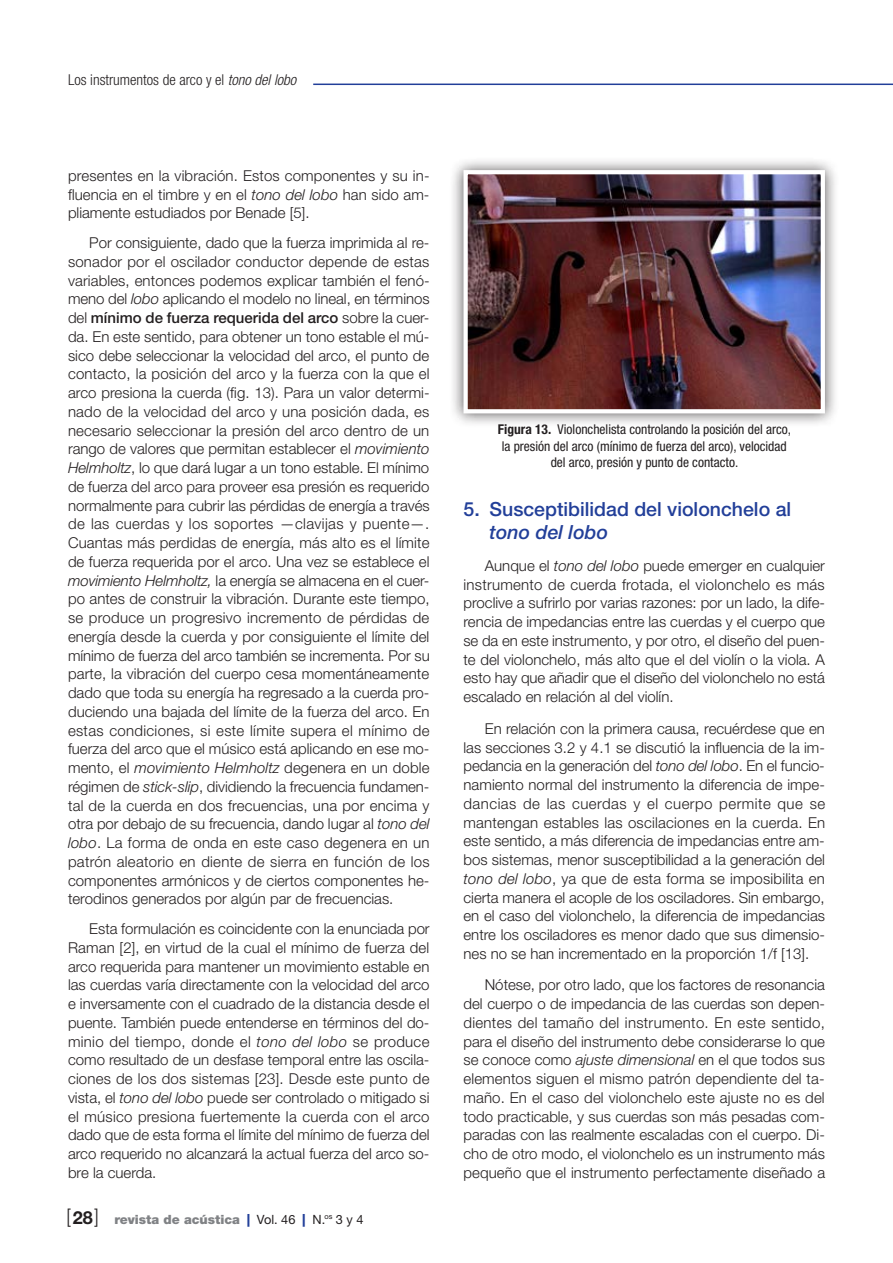
<style>
.page{position:relative;width:893px;height:1263px;background:#fff}
.page>*{position:absolute;margin:0;border:0;box-sizing:border-box;transform-origin:0 0}
.t1{font:300 19.8px "Helvetica Neue LT Std";color:#231f20;scale:.91 1}
.t2{font:500 19.5px "Helvetica Neue LT Std";color:#223f99}
.t3{font:italic 500 19.5px "Helvetica Neue LT Std";color:#223f99}
.t4{font:300 15px/18.8px "Helvetica Neue LT Std";color:#231f20;text-align:justify}
.t5{font:300 condensed 15px "Helvetica Neue LT Std";color:#231f20}
.t6{font:condensed 13.5px/16.2px "Helvetica Neue LT Std";color:#231f20;text-align:center}
.t7{font:900 12.75px "Helvetica Neue LT Std";color:#808285}
.s1{font-style:italic}
.s2{font-weight:500}
.s3{font-weight:700;font-size:18px}
.s4{color:#223f99}
.s5{font-weight:400;color:#231f20}
.s6{font-weight:700}
</style>
<div class="page">
<hr style="left:313px;top:84px;width:580px;height:1px;background:#223f99">
<div style="left:450px;top:156px;width:389px;height:272px;background:#231f20;opacity:.75"></div>
<img style="left:468px;top:175px;width:352px;height:233px">
<div style="left:463px;top:170px;width:362px;height:243px;border:4px solid #fff"></div>
<p class="t5" style="left:68px;top:71px;width:230px">Los instrumentos de arco y el <span class="s1">tono del lobo</span></p>
<p class="t4" style="left:68px;top:166px;width:363px">presentes en la vibración. Estos componentes y su in&shy;fluencia en el timbre y en el <span class="s1">tono del lobo</span> han sido am&shy;pliamente estudiados por Benade [5].</p>
<p class="t4" style="left:68px;top:233px;width:363px;text-indent:21px">Por consiguiente, dado que la fuerza imprimida al re&shy;sonador por el oscilador conductor depende de estas variables, entonces podemos explicar también el fenó&shy;meno del <span class="s1">lobo</span> aplicando el modelo no lineal, en términos del <span class="s2">mínimo de fuerza requerida del arco</span> sobre la cuer&shy;da. En este sentido, para obtener un tono estable el mú&shy;sico debe seleccionar la velocidad del arco, el punto de contacto, la posición del arco y la fuerza con la que el arco presiona la cuerda (fig. 13). Para un valor determi&shy;nado de la velocidad del arco y una posición dada, es necesario seleccionar la presión del arco dentro de un rango de valores que permitan establecer el <span class="s1">movimiento Helmholtz</span>, lo que dará lugar a un tono estable. El mínimo de fuerza del arco para proveer esa presión es requerido normalmente para cubrir las pérdidas de energía a través de las cuerdas y los soportes —clavijas y puente—.<br>Cuantas más perdidas de energía, más alto es el límite de fuerza requerida por el arco. Una vez se establece el <span class="s1">movimiento Helmholtz,</span> la energía se almacena en el cuer&shy;po antes de construir la vibración. Durante este tiempo, se produce un progresivo incremento de pérdidas de energía desde la cuerda y por consiguiente el límite del mínimo de fuerza del arco también se incrementa. Por su parte, la vibración del cuerpo cesa momentáneamente dado que toda su energía ha regresado a la cuerda pro&shy;duciendo una bajada del límite de la fuerza del arco. En estas condiciones, si este límite supera el mínimo de fuerza del arco que el músico está aplicando en ese mo&shy;mento, el <span class="s1">movimiento Helmholtz</span> degenera en un doble régimen de <span class="s1">stick-slip</span>, dividiendo la frecuencia fundamen&shy;tal de la cuerda en dos frecuencias, una por encima y otra por debajo de su frecuencia, dando lugar al <span class="s1">tono del lobo</span>. La forma de onda en este caso degenera en un patrón aleatorio en diente de sierra en función de los componentes armónicos y de ciertos componentes he&shy;terodinos generados por algún par de frecuencias.</p>
<p class="t4" style="left:68px;top:919px;width:363px;text-indent:21px">Esta formulación es coincidente con la enunciada por Raman [2], en virtud de la cual el mínimo de fuerza del arco requerida para mantener un movimiento estable en las cuerdas varía directamente con la velocidad del arco e inversamente con el cuadrado de la distancia desde el puente. También puede entenderse en términos del do&shy;minio del tiempo, donde el <span class="s1">tono del lobo</span> se produce como resultado de un desfase temporal entre las oscila&shy;ciones de los dos sistemas [23]. Desde este punto de vista, el <span class="s1">tono del lobo</span> puede ser controlado o mitigado si el músico presiona fuertemente la cuerda con el arco dado que de esta forma el límite del mínimo de fuerza del arco requerido no alcanzará la actual fuerza del arco so&shy;bre la cuerda.</p>
<h1 class="t1" style="left:67px;top:1204px;width:37px">[<span class="s3">28</span>]</h1>
<p class="t7" style="left:114px;top:1212px;width:251px">revista de acústica <span class="s4">|</span> <span class="s5">Vol. 46</span> <span class="s4">|</span> <span class="s5">N.</span><sup>os</sup> <span class="s5">3 y 4</span></p>
<p class="t6" style="left:498px;top:421px;width:295px"><span class="s6">Figura 13.</span> Violonchelista controlando la posición del arco, la presión del arco (mínimo de fuerza del arco), velocidad del arco, presión y punto de contacto.</p>
<h2 class="t2" style="left:463px;top:498px;width:329px">5. Susceptibilidad del violonchelo al</h2>
<h2 class="t3" style="left:489px;top:521px;width:120px">tono del lobo</h2>
<p class="t4" style="left:463px;top:556px;width:363px;text-indent:21px">Aunque el <span class="s1">tono del lobo</span> puede emerger en cualquier instrumento de cuerda frotada, el violonchelo es más proclive a sufrirlo por varias razones: por un lado, la dife&shy;rencia de impedancias entre las cuerdas y el cuerpo que se da en este instrumento, y por otro, el diseño del puen&shy;te del violonchelo, más alto que el del violín o la viola. A esto hay que añadir que el diseño del violonchelo no está escalado en relación al del violín.</p>
<p class="t4" style="left:463px;top:719px;width:363px;text-indent:21px">En relación con la primera causa, recuérdese que en las secciones 3.2 y 4.1 se discutió la influencia de la im&shy;pedancia en la generación del <span class="s1">tono del lobo</span>. En el funcio&shy;namiento normal del instrumento la diferencia de impe&shy;dancias de las cuerdas y el cuerpo permite que se mantengan estables las oscilaciones en la cuerda. En este sentido, a más diferencia de impedancias entre am&shy;bos sistemas, menor susceptibilidad a la generación del <span class="s1">tono del lobo</span>, ya que de esta forma se imposibilita en cierta manera el acople de los osciladores. Sin embargo, en el caso del violonchelo, la diferencia de impedancias entre los osciladores es menor dado que sus dimensio&shy;nes no se han incrementado en la proporción 1/f [13].</p>
<p class="t4" style="left:463px;top:975px;width:363px;text-indent:21px">Nótese, por otro lado, que los factores de resonancia del cuerpo o de impedancia de las cuerdas son depen&shy;dientes del tamaño del instrumento. En este sentido, para el diseño del instrumento debe considerarse lo que se conoce como <span class="s1">ajuste dimensional</span> en el que todos sus elementos siguen el mismo patrón dependiente del ta&shy;maño. En el caso del violonchelo este ajuste no es del todo practicable, y sus cuerdas son más pesadas com&shy;paradas con las realmente escaladas con el cuerpo. Di&shy;cho de otro modo, el violonchelo es un instrumento más pequeño que el instrumento perfectamente diseñado a</p>
</div>
